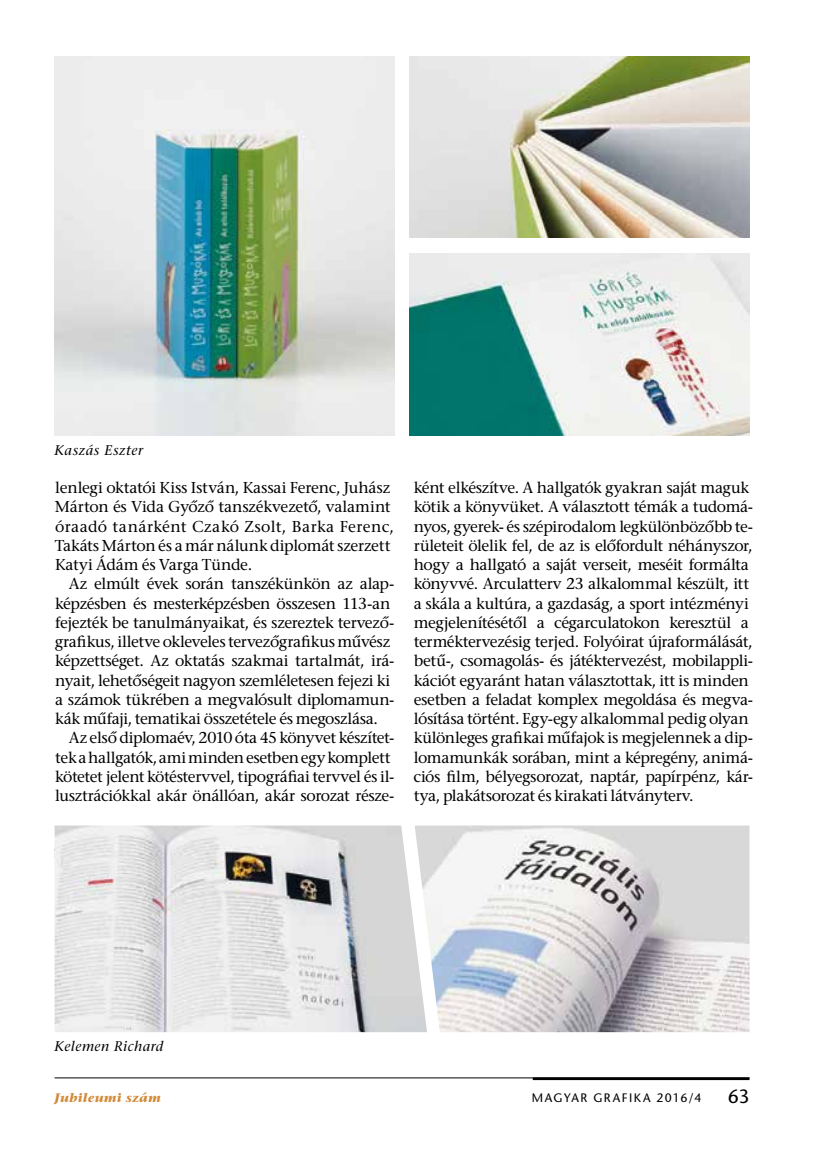
<style>
.page{position:relative;width:819px;height:1166px;background:#fff}
.page>*{position:absolute;margin:0;border:0;box-sizing:border-box;transform-origin:0 0}
.t1{font:19.25px "ITC Stone Sans";color:#000}
.t2{font:15.75px/19.2px "ITC Stone Serif";letter-spacing:-.02em;color:#000}
.t3{font:italic 14px "ITC Stone Serif";letter-spacing:.04em;color:#000}
.t4{font:12.25px "ITC Stone Sans";letter-spacing:.12em;color:#000}
.t5{font:italic 700 12.25px "ITC Stone Serif";letter-spacing:.03em;color:#d18a38}
</style>
<div class="page">
<hr style="left:55px;top:1077px;width:694px;height:1px;background:#000">
<hr style="left:532px;top:1077px;width:217px;height:3px;background:#000">
<img style="left:55px;top:57px;width:339px;height:378px">
<img style="left:410px;top:253px;width:339px;height:182px">
<img style="left:410px;top:57px;width:339px;height:180px">
<img style="left:55px;top:825px;width:359px;height:207px">
<img style="left:414px;top:825px;width:335px;height:207px">
<p class="t3" style="left:55px;top:442px;width:90px">Kaszás Eszter</p>
<p class="t2" style="left:55px;top:480px;width:341px">lenlegi oktatói Kiss István, Kassai Ferenc, Juhász Márton és Vida Győző tanszékvezető, valamint óraadó tanárként Czakó Zsolt, Barka Ferenc, Takáts Márton és a már nálunk diplomát szerzett Katyi Ádám és Varga Tünde.</p>
<p class="t2" style="left:55px;top:576px;width:341px;text-indent:14px">Az elmúlt évek során tanszékünkön az alap&shy;képzésben és mesterképzésben összesen 113-an fejezték be tanulmányaikat, és szereztek tervező&shy;grafikus, illetve okleveles tervezőgrafikus művész képzettséget. Az oktatás szakmai tartalmát, irá&shy;nyait, lehetőségeit nagyon szemléletesen fejezi ki a számok tükrében a megvalósult diplomamun&shy;kák műfaji, tematikai összetétele és megoszlása.</p>
<p class="t2" style="left:55px;top:730px;width:341px;text-indent:14px">Az első diplomaév, 2010 óta 45 könyvet készítet&shy;tek a hallgatók, ami minden esetben egy komplett kötetet jelent kötéstervvel, tipográfiai tervvel és il&shy;lusztrációkkal akár önállóan, akár sorozat része-</p>
<p class="t2" style="left:413px;top:480px;width:341px">ként elkészítve. A hallgatók gyakran saját maguk kötik a könyvüket. A választott témák a tudomá&shy;nyos, gyerek- és szépirodalom legkülönbözőbb te&shy;rületeit ölelik fel, de az is előfordult néhányszor, hogy a hallgató a saját verseit, meséit formálta könyvvé. Arculatterv 23 alkalommal készült, itt a skála a kultúra, a gazdaság, a sport intézményi megjelenítésétől a cégarculatokon keresztül a terméktervezésig terjed. Folyóirat újraformálását, betű-, csomagolás- és játéktervezést, mobilappli&shy;kációt egyaránt hatan választottak, itt is minden esetben a feladat komplex megoldása és megva&shy;lósítása történt. Egy-egy alkalommal pedig olyan különleges grafikai műfajok is megjelennek a dip&shy;lomamunkák sorában, mint a képregény, animá&shy;ciós film, bélyegsorozat, naptár, papírpénz, kár&shy;tya, plakátsorozat és kirakati látványterv.</p>
<p class="t3" style="left:55px;top:1039px;width:110px">Kelemen Richard</p>
<p class="t5" style="left:55px;top:1091px;width:108px">Jubileumi szám</p>
<p class="t4" style="left:532px;top:1091px;width:171px">MAGYAR GRAFIKA 2016/4</p>
<p class="t1" style="left:728px;top:1085px;width:23px">63</p>
</div>
